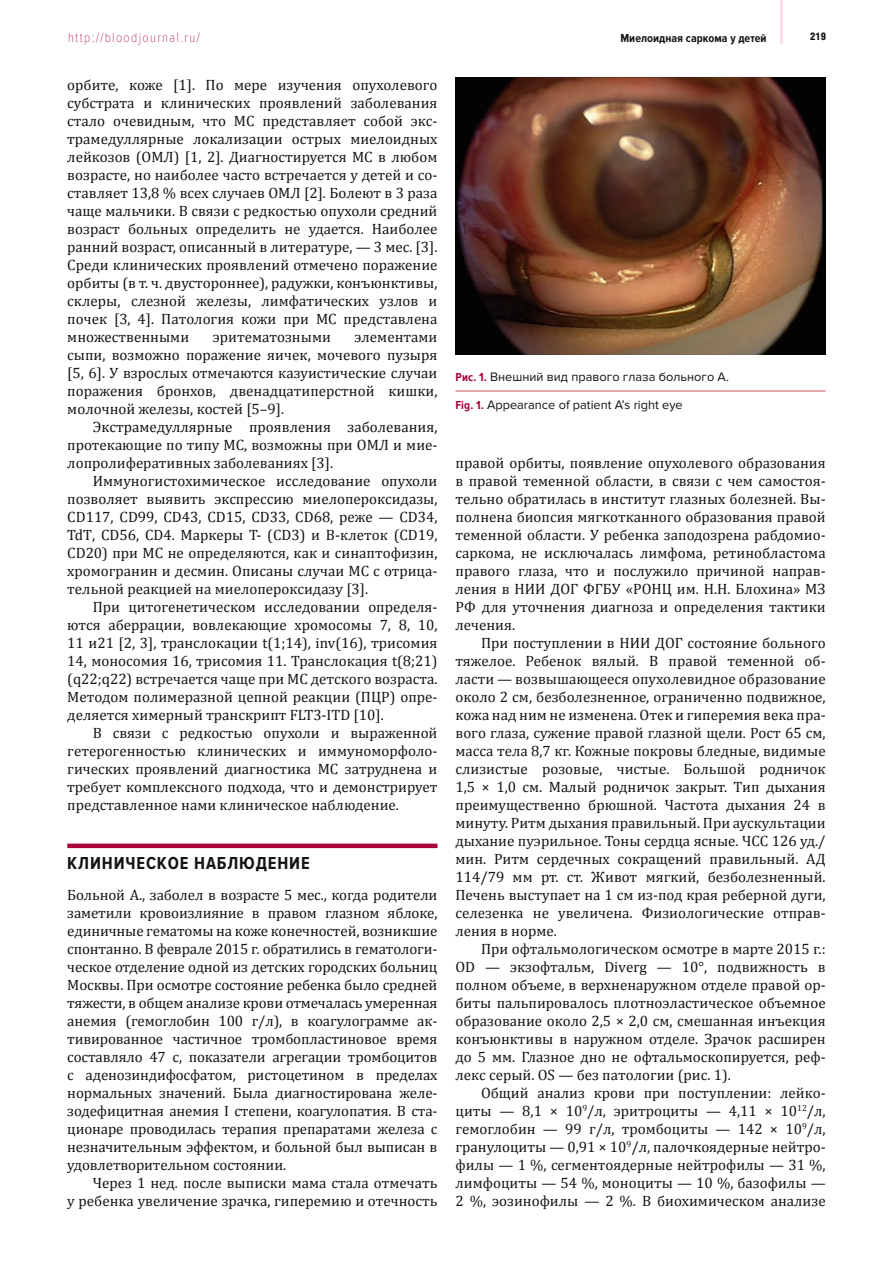
<style>
.page{position:relative;width:893px;height:1263px;background:#fff}
.page>*{position:absolute;margin:0;border:0;box-sizing:border-box;transform-origin:0 0}
.t1{font:700 18px "Proxima Nova Cond";letter-spacing:.05em;color:#131413}
.t2{font:15px/18px "Cambria";color:#131413;text-align:justify}
.t3{font:100 13.5px "Proxima Nova Cond";letter-spacing:.1em;color:#aa0038}
.t4{font:12.75px/27.8px "Proxima Nova";color:#131413}
.t5{font:700 12px "Proxima Nova Cond";letter-spacing:.005em;color:#131413}
.t6{font:900 10.5px "Helios Cond";color:#131413}
.s1{font-family:"Proxima Nova Cond";font-weight:700;font-size:12px;color:#aa0038}
</style>
<div class="page">
<hr style="left:780px;top:0;width:3px;height:44px;background:#ffdbe6">
<hr style="left:67px;top:844px;width:370px;height:4px;background:#aa0038">
<hr style="left:455px;top:390px;width:371px;height:2px;background:#db8e94">
<img style="left:455px;top:77px;width:371px;height:278px">
<p class="t3" style="left:68px;top:33px;width:133px">http://bloodjournal.ru/</p>
<p class="t5" style="left:620px;top:34px;width:148px">Миелоидная саркома у детей</p>
<p class="t6" style="left:810px;top:32px;width:17px">219</p>
<p class="t2" style="left:67px;top:76px;width:372px">орбите, коже [1]. По мере изучения опухолевого субстрата и клинических проявлений заболевания стало очевидным, что МС представляет собой экс&shy;трамедуллярные локализации острых миелоидных лейкозов (ОМЛ) [1, 2]. Диагностируется МС в любом возрасте, но наиболее часто встречается у детей и со&shy;ставляет 13,8 % всех случаев ОМЛ [2]. Болеют в 3 раза чаще мальчики. В связи с редкостью опухоли средний возраст больных определить не удается. Наиболее ранний возраст, описанный в литературе, — 3 мес. [3].<br>Среди клинических проявлений отмечено поражение орбиты (в т. ч. двустороннее), радужки, конъюнктивы, склеры, слезной железы, лимфатических узлов и почек [3, 4]. Патология кожи при МС представлена множественными</p>
<p class="t2" style="left:67px;top:328px;width:372px;text-indent:287px">элементами сыпи, возможно поражение яичек, мочевого пузыря [5, 6]. У взрослых отмечаются казуистические случаи поражения бронхов, двенадцатиперстной кишки, молочной железы, костей [5–9].</p>
<p class="t2" style="left:67px;top:418px;width:372px;text-indent:26px">Экстрамедуллярные проявления заболевания, протекающие по типу МС, возможны при ОМЛ и мие&shy;лопролиферативных заболеваниях [3].</p>
<p class="t2" style="left:67px;top:472px;width:372px;text-indent:26px">Иммуногистохимическое исследование опухоли позволяет выявить экспрессию миелопероксидазы, CD117, CD99, CD43, CD15, CD33, CD68, реже — CD34, TdT, CD56, CD4. Маркеры Т- (CD3) и B-клеток (CD19, CD20) при МС не определяются, как и синаптофизин, хромогранин и десмин. Описаны случаи МС с отрица&shy;тельной реакцией на миелопероксидазу [3].</p>
<p class="t2" style="left:67px;top:598px;width:372px;text-indent:26px">При цитогенетическом исследовании определя&shy;ются аберрации, вовлекающие хромосомы 7, 8, 10, 11 и21 [2, 3], транслокации t(1;14), inv(16), трисомия 14, моносомия 16, трисомия 11. Транслокация t(8;21) (q22;q22) встречается чаще при МС детского возраста.<br>Методом полимеразной цепной реакции (ПЦР) опре&shy;деляется химерный транскрипт FLT3-ITD [10].</p>
<p class="t2" style="left:67px;top:724px;width:372px;text-indent:26px">В связи с редкостью опухоли и выраженной гетерогенностью клинических и иммуноморфоло&shy;гических проявлений диагностика МС затруднена и требует комплексного подхода, что и демонстрирует представленное нами клиническое наблюдение.</p>
<p class="t2" style="left:213px;top:328px;width:120px">эритематозными</p>
<p class="t4" style="left:455px;top:364px;width:275px"><span class="s1">Рис. 1.</span> Внешний вид правого глаза больного А.<br><span class="s1">Fig. 1.</span> Appearance of patient A’s right eye</p>
<p class="t2" style="left:455px;top:454px;width:372px">правой орбиты, появление опухолевого образования в правой теменной области, в связи с чем самостоя&shy;тельно обратилась в институт глазных болезней. Вы&shy;полнена биопсия мягкотканного образования правой теменной области. У ребенка заподозрена рабдомио&shy;саркома, не исключалась лимфома, ретинобластома правого глаза, что и послужило причиной направ&shy;ления в НИИ ДОГ ФГБУ «РОНЦ им. Н.Н. Блохина» МЗ РФ для уточнения диагноза и определения тактики лечения.</p>
<p class="t2" style="left:455px;top:634px;width:372px;text-indent:26px">При поступлении в НИИ ДОГ состояние больного тяжелое. Ребенок вялый. В правой теменной об&shy;ласти — возвышающееся опухолевидное образование около 2 см, безболезненное, ограниченно подвижное, кожа над ним не изменена. Отек и гиперемия века пра&shy;вого глаза, сужение правой глазной щели. Рост 65 см, масса тела 8,7 кг. Кожные покровы бледные, видимые слизистые розовые, чистые. Большой родничок 1,5 × 1,0 см. Малый родничок закрыт. Тип дыхания преимущественно брюшной. Частота дыхания 24 в минуту. Ритм дыхания правильный. При аускультации дыхание пуэрильное. Тоны сердца ясные. ЧСС 126 уд./ мин. Ритм сердечных сокращений правильный. АД 114/79 мм рт. ст. Живот мягкий, безболезненный.<br>Печень выступает на 1 см из-под края реберной дуги, селезенка не увеличена. Физиологические отправ&shy;ления в норме.</p>
<p class="t2" style="left:455px;top:940px;width:372px;text-indent:26px">При офтальмологическом осмотре в марте 2015 г.:<br>OD — экзофтальм, Diverg — 10°, подвижность в полном объеме, в верхненаружном отделе правой ор&shy;биты пальпировалось плотноэластическое объемное образование около 2,5 × 2,0 см, смешанная инъекция конъюнктивы в наружном отделе. Зрачок расширен до 5 мм. Глазное дно не офтальмоскопируется, реф&shy;лекс серый. OS — без патологии (рис. 1).</p>
<p class="t2" style="left:455px;top:1084px;width:372px;text-indent:26px">Общий анализ крови при поступлении: лейко&shy;циты — 8,1 × 10<sup>9</sup>/л, эритроциты — 4,11 × 10<sup>12</sup>/л, гемоглобин — 99 г/л, тромбоциты — 142 × 10<sup>9</sup>/л, гранулоциты — 0,91 × 10<sup>9</sup>/л, палочкоядерные нейтро&shy;филы — 1 %, сегментоядерные нейтрофилы — 31 %, лимфоциты — 54 %, моноциты — 10 %, базофилы — 2 %, эозинофилы — 2 %. В биохимическом анализе</p>
<p class="t1" style="left:67px;top:857px;width:244px">КЛИНИЧЕСКОЕ НАБЛЮДЕНИЕ</p>
<p class="t2" style="left:67px;top:886px;width:372px">Больной А., заболел в возрасте 5 мес., когда родители заметили кровоизлияние в правом глазном яблоке, единичные гематомы на коже конечностей, возникшие спонтанно. В феврале 2015 г. обратились в гематологи&shy;ческое отделение одной из детских городских больниц Москвы. При осмотре состояние ребенка было средней тяжести, в общем анализе крови отмечалась умеренная анемия (гемоглобин 100 г/л), в коагулограмме ак&shy;тивированное частичное тромбопластиновое время составляло 47 с, показатели агрегации тромбоцитов с аденозиндифосфатом, ристоцетином в пределах нормальных значений. Была диагностирована желе&shy;зодефицитная анемия I степени, коагулопатия. В ста&shy;ционаре проводилась терапия препаратами железа с незначительным эффектом, и больной был выписан в удовлетворительном состоянии.</p>
<p class="t2" style="left:67px;top:1174px;width:372px;text-align:right">Через 1 нед. после выписки мама стала отмечать<br>у ребенка увеличение зрачка, гиперемию и отечность</p>
</div>
